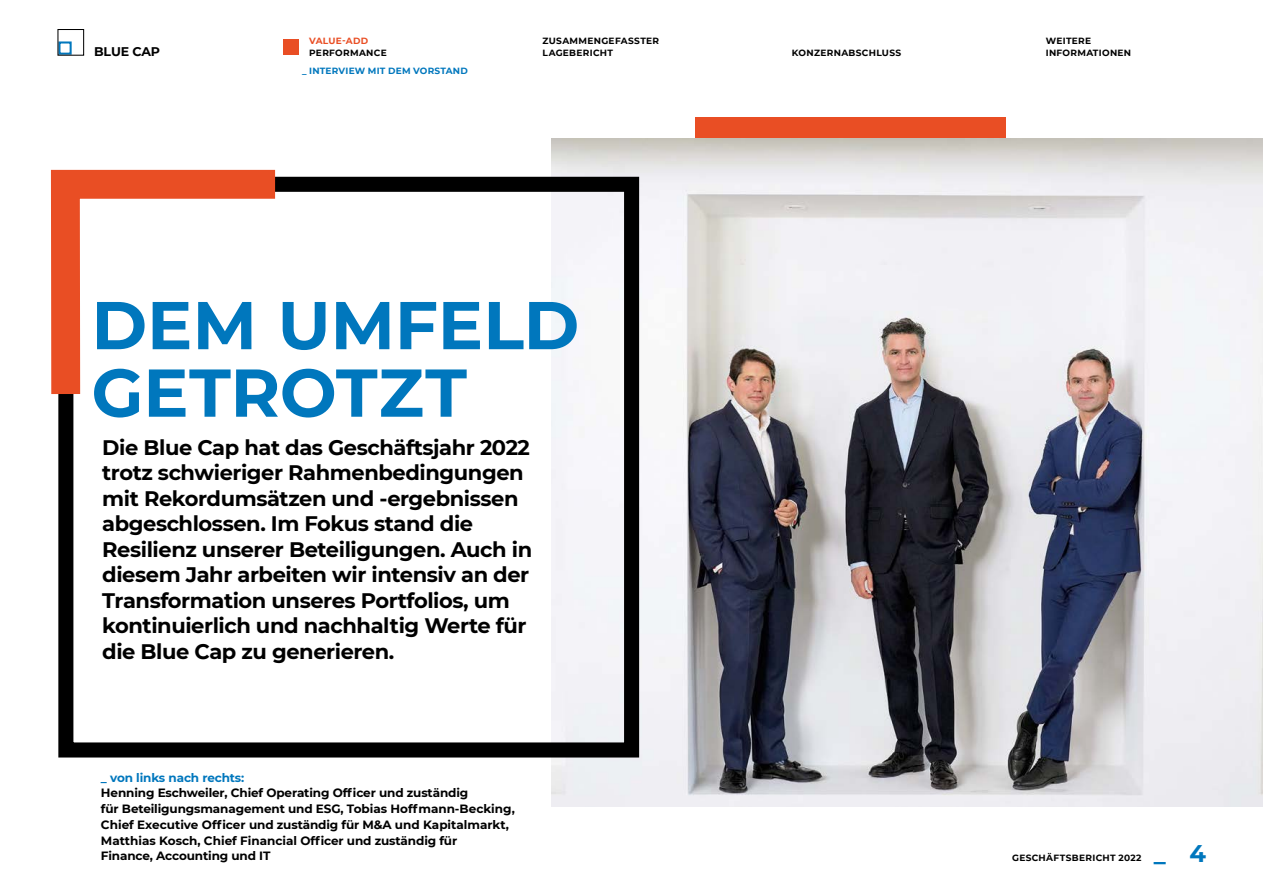
<style>
.page{position:relative;width:1263px;height:893px;background:#fff}
.page>*{position:absolute;margin:0;border:0;box-sizing:border-box;transform-origin:0 0}
.t1{font:700 67.5px/67.5px "Montserrat";color:#0077bd}
.t2{font:700 24px "Montserrat";color:#0077bd}
.t3{font:700 21px/25.5px "Montserrat";letter-spacing:-.02em;color:#000}
.t4{font:700 12.6px "Montserrat";letter-spacing:-.01em;color:#000}
.t5{font:700 12px/15.8px "Montserrat";letter-spacing:-.01em;color:#000}
.t6{font:700 12px "Montserrat";letter-spacing:-.01em;color:#0077bd}
.t7{font:700 9px/12px "Montserrat";letter-spacing:.035em;color:#000}
.t8{font:700 9px "Montserrat";letter-spacing:.025em;color:#0077bd}
.t9{font:700 9px "Montserrat";letter-spacing:.035em;color:#e94e24}
</style>
<div class="page">
<div style="left:695px;top:117px;width:310px;height:310px;background:#e94e24"></div>
<img style="left:552px;top:139px;width:711px;height:668px">
<svg style="left:58px;top:169px;width:589px;height:596px"></svg>
<svg style="left:50px;top:169px;width:254px;height:254px"></svg>
<div style="left:58px;top:41px;width:14px;height:14px;border:2px solid #0077bd"></div>
<div style="left:57px;top:29px;width:27px;height:27px;border:1px solid #000"></div>
<div style="left:283px;top:39px;width:15px;height:15px;background:#e94e24"></div>
<p class="t4" style="left:94px;top:42px;width:67px">BLUE CAP</p>
<p class="t7" style="left:543px;top:34px;width:118px">ZUSAMMENGEFASSTER<br>LAGEBERICHT</p>
<p class="t7" style="left:792px;top:46px;width:111px">KONZERNABSCHLUSS</p>
<p class="t7" style="left:1046px;top:34px;width:87px">WEITERE<br>INFORMATIONEN</p>
<p class="t8" style="left:302px;top:65px;width:167px">_ INTERVIEW MIT DEM VORSTAND</p>
<p class="t9" style="left:309px;top:34px;width:61px">VALUE-ADD</p>
<p class="t7" style="left:309px;top:46px;width:79px">PERFORMANCE</p>
<h1 class="t1" style="left:91px;top:288px;width:489px">DEM UMFELD<br>GETROTZT</h1>
<p class="t3" style="left:102px;top:433px;width:431px">Die Blue Cap hat das Geschäftsjahr 2022 trotz schwieriger Rahmenbedingungen mit Rekordumsätzen und -ergebnissen abgeschlossen. Im Fokus stand die Resilienz unserer Beteiligungen. Auch in diesem Jahr arbeiten wir intensiv an der Transformation unseres Portfolios, um kontinuierlich und nachhaltig Werte für die Blue Cap zu generieren.</p>
<p class="t6" style="left:101px;top:769px;width:145px">_ von links nach rechts:</p>
<p class="t5" style="left:101px;top:785px;width:415px">Henning Eschweiler, Chief Operating Officer und zuständig<br>für Beteiligungsmanagement und ESG, Tobias Hoffmann-Becking, Chief Executive Officer und zuständig für M&amp;A und Kapitalmarkt, Matthias Kosch, Chief Financial Officer und zuständig für<br>Finance, Accounting und IT</p>
<p class="t7" style="left:1012px;top:852px;width:131px">GESCHÄFTSBERICHT 2022</p>
<p class="t2" style="left:1154px;top:836px;width:54px">_ 4</p>
</div>
